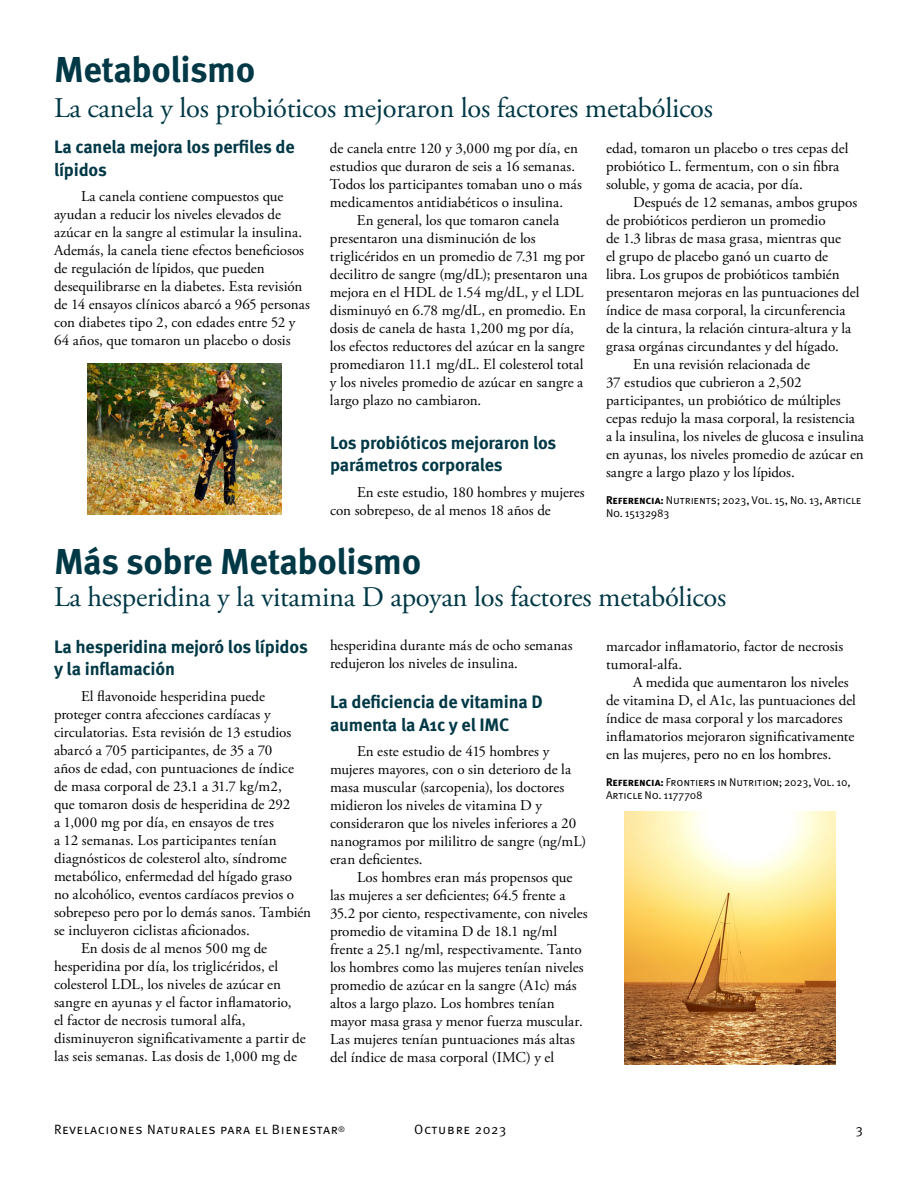
<style>
.page{position:relative;width:918px;height:1188px;background:#fff}
.page>*{position:absolute;margin:0;border:0;box-sizing:border-box;transform-origin:0 0}
.t1{font:700 36px "Meta OT";letter-spacing:-.015em;color:#003846}
.t2{font:28.5px "Adobe Garamond Pro";letter-spacing:-.01em;color:#003846}
.t3{font:700 18px/22.5px "Meta OT";letter-spacing:-.01em;color:#003846}
.t4{font:15px/18px "Adobe Garamond Pro";color:#000}
.t5{font:13.5px "Meta OT";letter-spacing:.05em;color:#000}
.t6{font:11.25px/13.5px "Meta OT";letter-spacing:-.015em;color:#000}
.s1{font-weight:700}
.s2{font-size:7.8px}
</style>
<div class="page">
<img style="left:87px;top:363px;width:194px;height:151px">
<img style="left:624px;top:811px;width:211px;height:253px">
<h1 class="t1" style="left:54px;top:47px;width:203px">Metabolismo</h1>
<h2 class="t2" style="left:54px;top:91px;width:661px">La canela y los probióticos mejoraron los factores metabólicos</h2>
<p class="t3" style="left:54px;top:136px;width:242px">La canela mejora los perfiles de lípidos</p>
<p class="t4" style="left:54px;top:188px;width:258px;text-indent:27px">La canela contiene compuestos que ayudan a reducir los niveles elevados de azúcar en la sangre al estimular la insulina.<br>Además, la canela tiene efectos beneficiosos de regulación de lípidos, que pueden desequilibrarse en la diabetes. Esta revisión de 14 ensayos clínicos abarcó a 965 personas con diabetes tipo 2, con edades entre 52 y 64 años, que tomaron un placebo o dosis</p>
<p class="t4" style="left:330px;top:140px;width:249px">de canela entre 120 y 3,000 mg por día, en</p>
<p class="t4" style="left:330px;top:158px;width:247px">estudios que duraron de seis a 16 semanas.</p>
<p class="t4" style="left:330px;top:176px;width:253px">Todos los participantes tomaban uno o más</p>
<p class="t4" style="left:330px;top:194px;width:235px">medicamentos antidiabéticos o insulina.</p>
<p class="t4" style="left:357px;top:212px;width:204px">En general, los que tomaron canela</p>
<p class="t4" style="left:330px;top:230px;width:207px">presentaron una disminución de los</p>
<p class="t4" style="left:330px;top:248px;width:256px">triglicéridos en un promedio de 7.31 mg por</p>
<p class="t4" style="left:330px;top:266px;width:259px">decilitro de sangre (mg/dL); presentaron una</p>
<p class="t4" style="left:330px;top:284px;width:255px">mejora en el HDL de 1.54 mg/dL, y el LDL</p>
<p class="t4" style="left:330px;top:302px;width:257px">disminuyó en 6.78 mg/dL, en promedio. En</p>
<p class="t4" style="left:330px;top:320px;width:246px">dosis de canela de hasta 1,200 mg por día,</p>
<p class="t4" style="left:330px;top:338px;width:256px">los efectos reductores del azúcar en la sangre</p>
<p class="t4" style="left:330px;top:356px;width:255px">promediaron 11.1 mg/dL. El colesterol total</p>
<p class="t4" style="left:330px;top:374px;width:255px">y los niveles promedio de azúcar en sangre a</p>
<p class="t4" style="left:330px;top:392px;width:153px">largo plazo no cambiaron.</p>
<p class="t3" style="left:330px;top:431px;width:228px">Los probióticos mejoraron los parámetros corporales</p>
<p class="t4" style="left:330px;top:483px;width:256px;text-indent:27px">En este estudio, 180 hombres y mujeres con sobrepeso, de al menos 18 años de</p>
<h1 class="t1" style="left:54px;top:539px;width:369px">Más sobre Metabolismo</h1>
<h2 class="t2" style="left:54px;top:580px;width:674px">La hesperidina y la vitamina D apoyan los factores metabólicos</h2>
<p class="t3" style="left:54px;top:635px;width:255px">La hesperidina mejoró los lípidos y la inflamación</p>
<p class="t4" style="left:81px;top:687px;width:185px">El flavonoide hesperidina puede</p>
<p class="t4" style="left:54px;top:705px;width:218px">proteger contra afecciones cardíacas y</p>
<p class="t4" style="left:54px;top:723px;width:239px">circulatorias. Esta revisión de 13 estudios</p>
<p class="t4" style="left:54px;top:741px;width:220px">abarcó a 705 participantes, de 35 a 70</p>
<p class="t4" style="left:54px;top:759px;width:241px">años de edad, con puntuaciones de índice</p>
<p class="t4" style="left:54px;top:777px;width:230px">de masa corporal de 23.1 a 31.7 kg/m2,</p>
<p class="t4" style="left:54px;top:795px;width:238px">que tomaron dosis de hesperidina de 292</p>
<p class="t4" style="left:54px;top:813px;width:221px">a 1,000 mg por día, en ensayos de tres</p>
<p class="t4" style="left:54px;top:831px;width:224px">a 12 semanas. Los participantes tenían</p>
<p class="t4" style="left:54px;top:849px;width:234px">diagnósticos de colesterol alto, síndrome</p>
<p class="t4" style="left:54px;top:867px;width:240px">metabólico, enfermedad del hígado graso</p>
<p class="t4" style="left:54px;top:885px;width:242px">no alcohólico, eventos cardíacos previos o</p>
<p class="t4" style="left:54px;top:903px;width:259px">sobrepeso pero por lo demás sanos. También</p>
<p class="t4" style="left:54px;top:921px;width:197px">se incluyeron ciclistas aficionados.</p>
<p class="t4" style="left:81px;top:939px;width:188px">En dosis de al menos 500 mg de</p>
<p class="t4" style="left:54px;top:957px;width:226px">hesperidina por día, los triglicéridos, el</p>
<p class="t4" style="left:54px;top:975px;width:229px">colesterol LDL, los niveles de azúcar en</p>
<p class="t4" style="left:54px;top:993px;width:239px">sangre en ayunas y el factor inflamatorio,</p>
<p class="t4" style="left:54px;top:1011px;width:193px">el factor de necrosis tumoral alfa,</p>
<p class="t4" style="left:54px;top:1029px;width:253px">disminuyeron significativamente a partir de</p>
<p class="t4" style="left:54px;top:1047px;width:245px">las seis semanas. Las dosis de 1,000 mg de</p>
<p class="t4" style="left:606px;top:140px;width:244px">edad, tomaron un placebo o tres cepas del probiótico L. fermentum, con o sin fibra soluble, y goma de acacia, por día.</p>
<p class="t4" style="left:633px;top:194px;width:226px">Después de 12 semanas, ambos grupos</p>
<p class="t4" style="left:606px;top:212px;width:221px">de probióticos perdieron un promedio</p>
<p class="t4" style="left:606px;top:230px;width:237px">de 1.3 libras de masa grasa, mientras que</p>
<p class="t4" style="left:606px;top:248px;width:224px">el grupo de placebo ganó un cuarto de</p>
<p class="t4" style="left:606px;top:266px;width:235px">libra. Los grupos de probióticos también</p>
<p class="t4" style="left:606px;top:284px;width:255px">presentaron mejoras en las puntuaciones del</p>
<p class="t4" style="left:606px;top:302px;width:241px">índice de masa corporal, la circunferencia</p>
<p class="t4" style="left:606px;top:320px;width:247px">de la cintura, la relación cintura-altura y la</p>
<p class="t4" style="left:606px;top:338px;width:234px">grasa orgánas circundantes y del hígado.</p>
<p class="t4" style="left:633px;top:356px;width:179px">En una revisión relacionada de</p>
<p class="t4" style="left:606px;top:374px;width:197px">37 estudios que cubrieron a 2,502</p>
<p class="t4" style="left:606px;top:392px;width:236px">participantes, un probiótico de múltiples</p>
<p class="t4" style="left:606px;top:410px;width:250px">cepas redujo la masa corporal, la resistencia</p>
<p class="t4" style="left:606px;top:428px;width:260px">a la insulina, los niveles de glucosa e insulina</p>
<p class="t4" style="left:606px;top:446px;width:259px">en ayunas, los niveles promedio de azúcar en</p>
<p class="t4" style="left:606px;top:464px;width:190px">sangre a largo plazo y los lípidos.</p>
<p class="t6" style="left:606px;top:493px;width:257px"><span class="s1">Referencia:</span> Nutrients; 2023, Vol. 15, No. 13, Article<br>No. 15132983</p>
<p class="t4" style="left:330px;top:637px;width:244px">hesperidina durante más de ocho semanas redujeron los niveles de insulina.</p>
<p class="t3" style="left:330px;top:691px;width:214px">La deficiencia de vitamina D aumenta la A1c y el IMC</p>
<p class="t4" style="left:330px;top:743px;width:258px;text-indent:27px">En este estudio de 415 hombres y mujeres mayores, con o sin deterioro de la masa muscular (sarcopenia), los doctores midieron los niveles de vitamina D y consideraron que los niveles inferiores a 20 nanogramos por mililitro de sangre (ng/mL) eran deficientes.</p>
<p class="t4" style="left:330px;top:869px;width:259px;text-indent:27px">Los hombres eran más propensos que las mujeres a ser deficientes; 64.5 frente a 35.2 por ciento, respectivamente, con niveles promedio de vitamina D de 18.1 ng/ml frente a 25.1 ng/ml, respectivamente. Tanto los hombres como las mujeres tenían niveles promedio de azúcar en la sangre (A1c) más altos a largo plazo. Los hombres tenían mayor masa grasa y menor fuerza muscular.<br>Las mujeres tenían puntuaciones más altas del índice de masa corporal (IMC) y el</p>
<p class="t4" style="left:606px;top:637px;width:239px">marcador inflamatorio, factor de necrosis tumoral-alfa.</p>
<p class="t4" style="left:606px;top:673px;width:252px;text-indent:27px">A medida que aumentaron los niveles de vitamina D, el A1c, las puntuaciones del índice de masa corporal y los marcadores inflamatorios mejoraron significativamente en las mujeres, pero no en los hombres.</p>
<p class="t6" style="left:606px;top:775px;width:246px"><span class="s1">Referencia:</span> Frontiers in Nutrition; 2023, Vol. 10,<br>Article No. 1177708</p>
<p class="t5" style="left:54px;top:1121px;width:293px">Revelaciones Naturales para el Bienestar<span class="s2">®</span></p>
<p class="t5" style="left:414px;top:1121px;width:94px">Octubre 2023</p>
<p class="t5" style="left:856px;top:1121px;width:9px">3</p>
</div>
